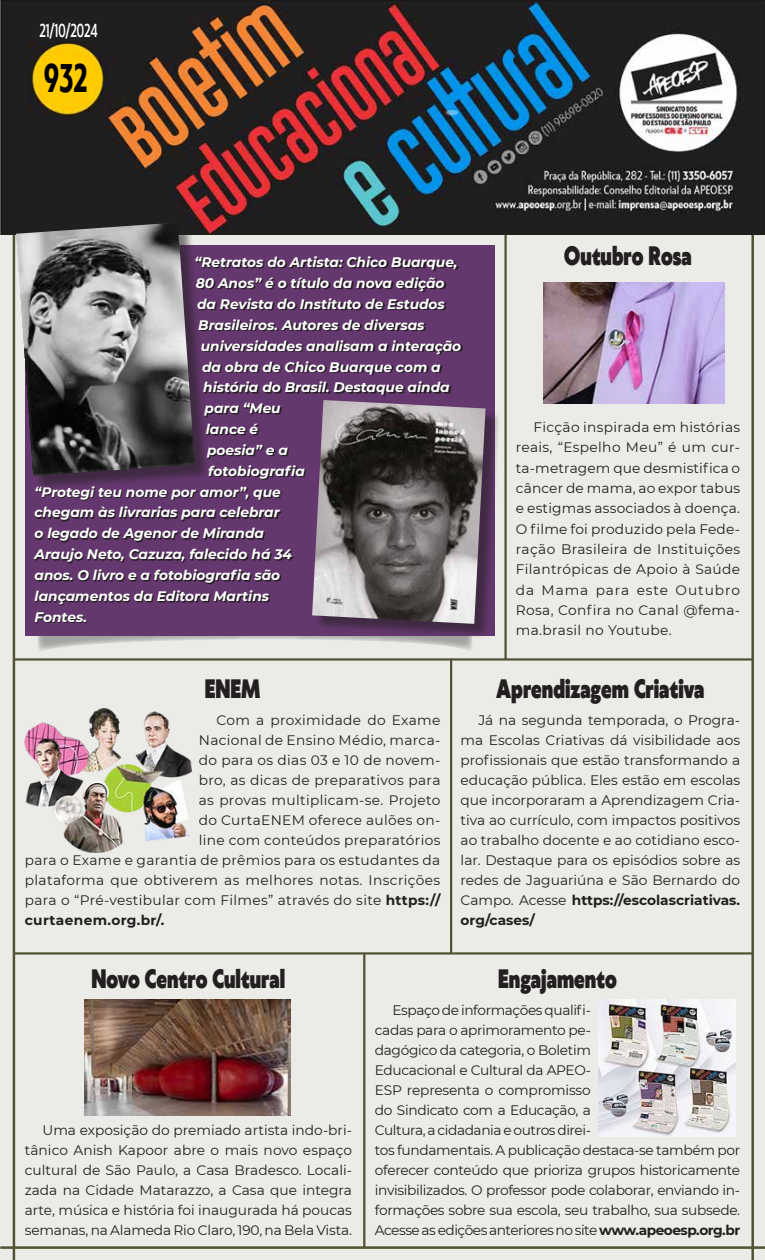
<style>
.page{position:relative;width:765px;height:1260px;background:#fff}
.page>*{position:absolute;margin:0;border:0;box-sizing:border-box;transform-origin:0 0}
.t1{font:700 37.5px "Klein Condensed";color:#000;scale:.75 1}
.t2{font:900 25px "Klein";color:#231f20;scale:.75 1}
.t3{font:500 17.5px "Klein Condensed";color:#fff;scale:.75 1}
.t4{font:13.75px/20px "Montserrat";letter-spacing:-.015em;color:#231f20;text-align:justify}
.t5{font:italic 700 13.75px "Montserrat";color:#fff}
.t6{font:13.75px "Montserrat";letter-spacing:.025em;color:#231f20}
.t7{font:700 13.75px "Montserrat";letter-spacing:.025em;color:#231f20}
.s1{font-weight:700}
</style>
<div class="page">
<div style="left:0;top:216px;width:765px;height:1044px;background:#ebebe7"></div>
<img style="left:0;top:0;width:765px;height:235px">
<svg style="left:37px;top:635px;width:435px;height:16px"></svg>
<hr style="left:0;top:1246px;width:765px;height:3px;background:#525134">
<hr style="left:751px;top:235px;width:3px;height:1025px;background:#525134">
<hr style="left:13px;top:235px;width:2px;height:1025px;background:#525134">
<hr style="left:504px;top:235px;width:3px;height:424px;background:#525134">
<hr style="left:450px;top:659px;width:2px;height:295px;background:#525134">
<hr style="left:363px;top:953px;width:2px;height:295px;background:#525134">
<div style="left:25px;top:245px;width:470px;height:390px;background:#64386e"></div>
<hr style="left:14px;top:658px;width:739px;height:3px;background:#525134">
<hr style="left:13px;top:952px;width:739px;height:3px;background:#525134">
<svg style="left:35px;top:258px;width:427px;height:365px"></svg>
<img style="left:25px;top:709px;width:167px;height:143px">
<img style="left:598px;top:1000px;width:137px;height:137px">
<img style="left:85px;top:999px;width:206px;height:117px">
<img style="left:543px;top:283px;width:181px;height:121px">
<div style="left:18px;top:225px;width:192px;height:266px;background:#231f20;opacity:.55"></div>
<img style="left:16px;top:222px;width:179px;height:254px">
<div style="left:314px;top:402px;width:187px;height:237px;background:#231f20;opacity:.55"></div>
<img style="left:312px;top:400px;width:174px;height:224px">
<p class="t3" style="left:40px;top:18px;width:79px">21/10/2024</p>
<h1 class="t1" style="left:44px;top:50px;width:59px">932</h1>
<p class="t5" style="left:195px;top:253px;width:265px">“Retratos do Artista: Chico Buarque,</p>
<p class="t5" style="left:196px;top:273px;width:250px">80 Anos” é o título da nova edição</p>
<p class="t5" style="left:197px;top:294px;width:249px">da Revista do Instituto de Estudos</p>
<p class="t5" style="left:198px;top:315px;width:228px">Brasileiros. Autores de diversas</p>
<p class="t5" style="left:201px;top:336px;width:262px">universidades analisam a interação</p>
<p class="t5" style="left:202px;top:357px;width:240px">da obra de Chico Buarque com a</p>
<p class="t5" style="left:203px;top:378px;width:248px">história do Brasil. Destaque ainda</p>
<p class="t5" style="left:205px;top:398px;width:78px">para “Meu</p>
<p class="t5" style="left:206px;top:419px;width:54px">lance é</p>
<p class="t5" style="left:207px;top:440px;width:82px">poesia” e a</p>
<p class="t5" style="left:208px;top:461px;width:98px">fotobiografia</p>
<p class="t5" style="left:35px;top:482px;width:248px">“Protegi teu nome por amor”, que</p>
<p class="t5" style="left:35px;top:503px;width:247px">chegam às livrarias para celebrar</p>
<p class="t5" style="left:35px;top:523px;width:231px">o legado de Agenor de Miranda</p>
<p class="t5" style="left:35px;top:544px;width:259px">Araujo Neto, Cazuza, falecido há 34</p>
<p class="t5" style="left:35px;top:565px;width:247px">anos. O livro e a fotobiografia são</p>
<p class="t5" style="left:35px;top:586px;width:236px">lançamentos da Editora Martins</p>
<p class="t5" style="left:35px;top:607px;width:54px">Fontes.</p>
<h2 class="t2" style="left:564px;top:237px;width:172px">Outubro Rosa</h2>
<p class="t4" style="left:516px;top:417px;width:226px;line-height:20.4px;text-indent:18px">Ficção inspirada em histórias reais, “Espelho Meu” é um cur&shy;ta-metragem que desmistifica o câncer de mama, ao expor tabus e estigmas associados à doença.<br>O filme foi produzido pela Fede&shy;ração Brasileira de Instituições Filantrópicas de Apoio à Saúde da Mama para este Outubro Rosa, Confira no Canal @fema&shy;ma.brasil no Youtube.</p>
<h2 class="t2" style="left:205px;top:670px;width:76px">ENEM</h2>
<p class="t6" style="left:217px;top:711px;width:225px">Com a proximidade do Exame</p>
<p class="t6" style="left:199px;top:731px;width:243px">Nacional de Ensino Médio, marca-</p>
<p class="t6" style="left:199px;top:751px;width:243px">do para os dias 03 e 10 de novem-</p>
<p class="t6" style="left:199px;top:771px;width:243px">bro, as dicas de preparativos para</p>
<p class="t6" style="left:199px;top:791px;width:243px">as provas multiplicam-se. Projeto</p>
<p class="t6" style="left:199px;top:811px;width:243px">do CurtaENEM oferece aulões on-</p>
<p class="t6" style="left:199px;top:831px;width:243px">line com conteúdos preparatórios</p>
<p class="t6" style="left:25px;top:851px;width:417px">para o Exame e garantia de prêmios para os estudantes da</p>
<p class="t6" style="left:25px;top:871px;width:417px">plataforma que obtiverem as melhores notas. Inscrições</p>
<p class="t6" style="left:25px;top:891px;width:417px">para o “Pré-vestibular com Filmes” através do site <span class="s1">https://</span></p>
<p class="t7" style="left:25px;top:910px;width:141px">curtaenem.org.br/.</p>
<h2 class="t2" style="left:496px;top:670px;width:279px">Aprendizagem Criativa</h2>
<p class="t4" style="left:461px;top:710px;width:281px;text-indent:18px">Já na segunda temporada, o Progra&shy;ma Escolas Criativas dá visibilidade aos profissionais que estão transformando a educação pública. Eles estão em escolas que incorporaram a Aprendizagem Cria&shy;tiva ao currículo, com impactos positivos ao trabalho docente e ao cotidiano esco&shy;lar. Destaque para os episódios sobre as redes de Jaguariúna e São Bernardo do Campo. Acesse <span class="s1">https://escolascriativas. org/cases/</span></p>
<h2 class="t2" style="left:92px;top:959px;width:260px">Novo Centro Cultural</h2>
<p class="t4" style="left:25px;top:1119px;width:329px;text-indent:18px">Uma exposição do premiado artista indo-bri&shy;tânico Anish Kapoor abre o mais novo espaço cultural de São Paulo, a Casa Bradesco. Locali&shy;zada na Cidade Matarazzo, a Casa que integra arte, música e história foi inaugurada há poucas semanas, na Alameda Rio Claro, 190, na Bela Vista.</p>
<h2 class="t2" style="left:498px;top:959px;width:160px">Engajamento</h2>
<p class="t4" style="left:375px;top:999px;width:367px;text-align:left;text-indent:18px">Espaço de informações qualifi-<br>cadas para o aprimoramento pe-<br>dagógico da categoria, o Boletim<br>Educacional e Cultural da APEO-<br>ESP representa o compromisso<br>do Sindicato com a Educação, a<br>Cultura, a cidadania e outros direi-<br>tos fundamentais. A publicação destaca-se também por oferecer conteúdo que prioriza grupos historicamente invisibilizados. O professor pode colaborar, enviando in&shy;formações sobre sua escola, seu trabalho, sua subsede.<br>Acesse as edições anteriores no site <span class="s1">www.apeoesp.org.br</span></p>
</div>
